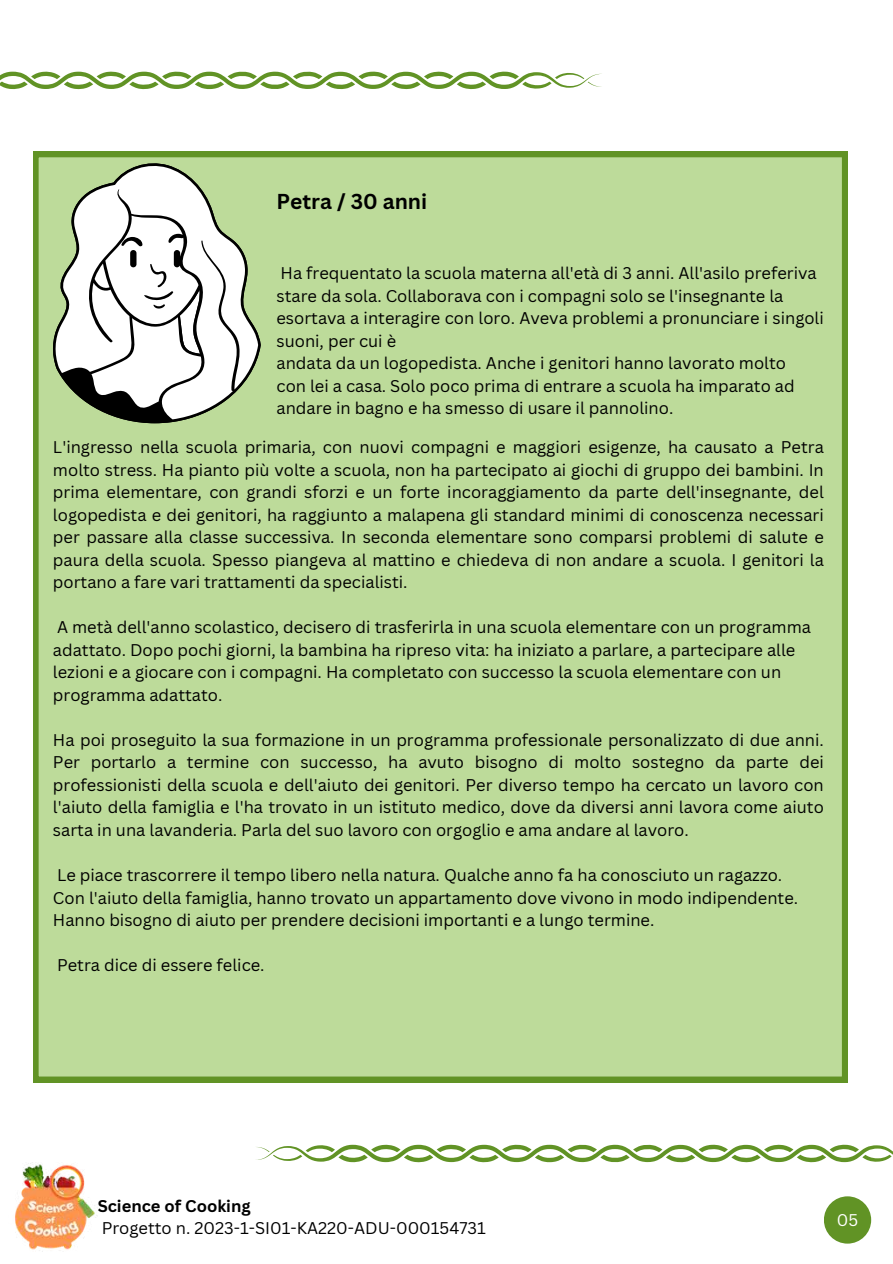
<style>
.page{position:relative;width:893px;height:1264px;background:#fff}
.page>*{position:absolute;margin:0;border:0;box-sizing:border-box;transform-origin:0 0}
.t1{font:700 21px "Canva Sans";color:#000}
.t2{font:16.5px/22.5px "Canva Sans";color:#000}
.t3{font:700 16.5px "Canva Sans";color:#000}
.t4{font:16.5px "Canva Sans";color:#fff}
</style>
<div class="page">
<img style="left:15px;top:1162px;width:82px;height:89px">
<div style="left:823px;top:1196px;width:48px;height:47px;background:#619325;border-radius:50%"></div>
<svg style="left:256px;top:1144px;width:636px;height:18px"></svg>
<svg style="left:0;top:71px;width:602px;height:18px"></svg>
<div style="left:33px;top:152px;width:814px;height:930px;background:#bddb9a"></div>
<svg style="left:53px;top:163px;width:208px;height:260px;background:#a4be85"></svg>
<svg style="left:54px;top:162px;width:204px;height:257px"></svg>
<p class="t1" style="left:276px;top:187px;width:152px">Petra / 30 anni</p>
<p class="t2" style="left:276px;top:261px;width:549px">Ha frequentato la scuola materna all'età di 3 anni. All'asilo preferiva stare da sola. Collaborava con i compagni solo se l'insegnante la esortava a interagire con loro. Aveva problemi a pronunciare i singoli suoni, per cui è<br>andata da un logopedista. Anche i genitori hanno lavorato molto<br>con lei a casa. Solo poco prima di entrare a scuola ha imparato ad andare in bagno e ha smesso di usare il pannolino.</p>
<p class="t2" style="left:53px;top:435px;width:772px;text-align:justify">L'ingresso nella scuola primaria, con nuovi compagni e maggiori esigenze, ha causato a Petra molto stress. Ha pianto più volte a scuola, non ha partecipato ai giochi di gruppo dei bambini. In prima elementare, con grandi sforzi e un forte incoraggiamento da parte dell'insegnante, del logopedista e dei genitori, ha raggiunto a malapena gli standard minimi di conoscenza necessari per passare alla classe successiva. In seconda elementare sono comparsi problemi di salute e paura della scuola. Spesso piangeva al mattino e chiedeva di non andare a scuola. I genitori la portano a fare vari trattamenti da specialisti.</p>
<p class="t2" style="left:53px;top:615px;width:759px">A metà dell'anno scolastico, decisero di trasferirla in una scuola elementare con un programma adattato. Dopo pochi giorni, la bambina ha ripreso vita: ha iniziato a parlare, a partecipare alle lezioni e a giocare con i compagni. Ha completato con successo la scuola elementare con un programma adattato.</p>
<p class="t2" style="left:53px;top:728px;width:772px;text-align:justify">Ha poi proseguito la sua formazione in un programma professionale personalizzato di due anni.<br>Per portarlo a termine con successo, ha avuto bisogno di molto sostegno da parte dei professionisti della scuola e dell'aiuto dei genitori. Per diverso tempo ha cercato un lavoro con l'aiuto della famiglia e l'ha trovato in un istituto medico, dove da diversi anni lavora come aiuto sarta in una lavanderia. Parla del suo lavoro con orgoglio e ama andare al lavoro.</p>
<p class="t2" style="left:53px;top:863px;width:746px">Le piace trascorrere il tempo libero nella natura. Qualche anno fa ha conosciuto un ragazzo.<br>Con l'aiuto della famiglia, hanno trovato un appartamento dove vivono in modo indipendente.<br>Hanno bisogno di aiuto per prendere decisioni importanti e a lungo termine.</p>
<p class="t2" style="left:57px;top:953px;width:209px">Petra dice di essere felice.</p>
<p class="t3" style="left:98px;top:1193px;width:154px">Science of Cooking</p>
<p class="t2" style="left:102px;top:1216px;width:385px">Progetto n. 2023-1-SI01-KA220-ADU-000154731</p>
<p class="t4" style="left:836px;top:1207px;width:23px">05</p>
</div>
